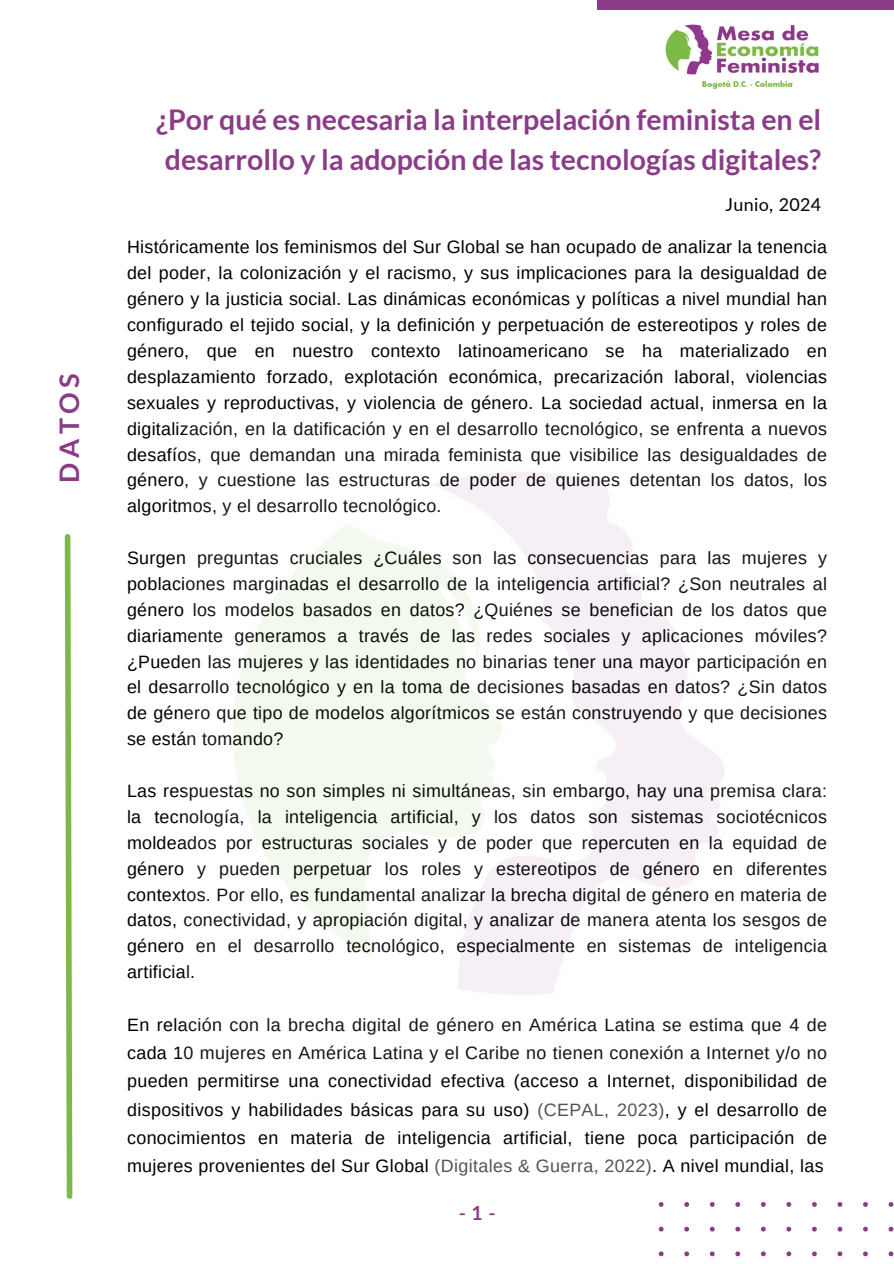
<style>
.page{position:relative;width:894px;height:1264px;background:#fff}
.page>*{position:absolute;margin:0;border:0;box-sizing:border-box;transform-origin:0 0}
.t1{font:700 28.5px/39.3px "Lato";color:#8b3c87;text-align:center}
.t2{font:700 27px "Lato";letter-spacing:.16em;color:#8b3c87}
.t3{font:700 19.5px "Lato";color:#8b3c87}
.t4{font:17.85px/25.8px "Arimo";letter-spacing:.015em;color:#000;text-align:justify}
.t5{font:17.85px "Lato";letter-spacing:.02em;color:#000}
.s1{color:#545454}
</style>
<div class="page">
<img style="left:665px;top:24px;width:154px;height:65px">
<svg style="left:64px;top:534px;width:9px;height:665px"></svg>
<svg style="left:658px;top:1202px;width:235px;height:55px"></svg>
<div style="left:597px;top:0;width:296px;height:10px;background:#8b3c87"></div>
<p class="t2" style="left:52px;top:482px;width:110px;rotate:-90deg">DATOS</p>
<p class="t1" style="left:156px;top:100px;width:666px">¿Por qué es necesaria la interpelación feminista en el desarrollo y la adopción de las tecnologías digitales?</p>
<p class="t5" style="left:725px;top:194px;width:97px">Junio, 2024</p>
<h1 class="t4" style="left:127px;top:234px;width:701px">Históricamente los feminismos del Sur Global se han ocupado de analizar la tenencia del poder, la colonización y el racismo, y sus implicaciones para la desigualdad de género y la justicia social. Las dinámicas económicas y políticas a nivel mundial han configurado el tejido social, y la definición y perpetuación de estereotipos y roles de género, que en nuestro contexto latinoamericano se ha materializado en desplazamiento forzado, explotación económica, precarización laboral, violencias sexuales y reproductivas, y violencia de género. La sociedad actual, inmersa en la digitalización, en la datificación y en el desarrollo tecnológico, se enfrenta a nuevos desafíos, que demandan una mirada feminista que visibilice las desigualdades de género, y cuestione las estructuras de poder de quienes detentan los datos, los algoritmos, y el desarrollo tecnológico.</h1>
<p class="t4" style="left:127px;top:545px;width:701px">Surgen preguntas cruciales ¿Cuáles son las consecuencias para las mujeres y poblaciones marginadas el desarrollo de la inteligencia artificial? ¿Son neutrales al género los modelos basados en datos? ¿Quiénes se benefician de los datos que diariamente generamos a través de las redes sociales y aplicaciones móviles? ¿Pueden las mujeres y las identidades no binarias tener una mayor participación en el desarrollo tecnológico y en la toma de decisiones basadas en datos? ¿Sin datos de género que tipo de modelos algorítmicos se están construyendo y que decisiones se están tomando?</p>
<p class="t4" style="left:127px;top:778px;width:701px">Las respuestas no son simples ni simultáneas, sin embargo, hay una premisa clara: la tecnología, la inteligencia artificial, y los datos son sistemas sociotécnicos moldeados por estructuras sociales y de poder que repercuten en la equidad de género y pueden perpetuar los roles y estereotipos de género en diferentes contextos. Por ello, es fundamental analizar la brecha digital de género en materia de datos, conectividad, y apropiación digital, y analizar de manera atenta los sesgos de género en el desarrollo tecnológico, especialmente en sistemas de inteligencia artificial.</p>
<h2 class="t4" style="left:127px;top:1010px;width:701px;line-height:28.2px">En relación con la brecha digital de género en América Latina se estima que 4 de cada 10 mujeres en América Latina y el Caribe no tienen conexión a Internet y/o no pueden permitirse una conectividad efectiva (acceso a Internet, disponibilidad de dispositivos y habilidades básicas para su uso) <span class="s1">(CEPAL, 2023)</span>, y el desarrollo de conocimientos en materia de inteligencia artificial, tiene poca participación de mujeres provenientes del Sur Global <span class="s1">(Digitales &amp; Guerra, 2022)</span>. A nivel mundial, las</h2>
<p class="t3" style="left:458px;top:1200px;width:38px">-1-</p>
</div>
